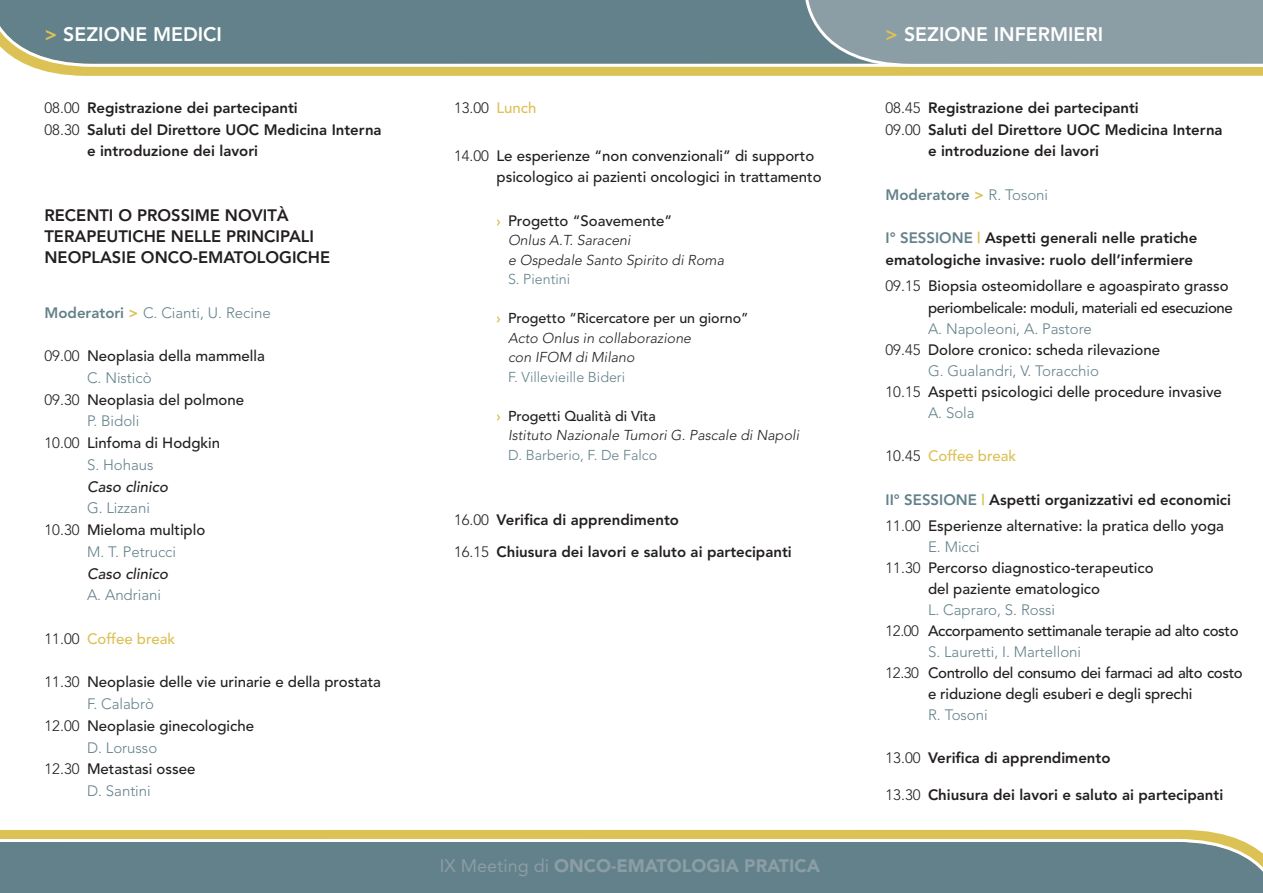
<style>
.page{position:relative;width:1263px;height:893px;background:#fff}
.page>*{position:absolute;margin:0;border:0;box-sizing:border-box;transform-origin:0 0}
.t1{font:800 19.5px "Avenir";color:#fff}
.t2{font:900 18px "Avenir";color:#8b9da5}
.t3{font:800 16.5px/21px "Avenir";color:#231f20}
.t4{font:500 15px/21.8px "Avenir";color:#231f20}
.t5{font:800 15px/32.4px "Avenir";color:#231f20}
.t6{font:300 15px "Avenir";color:#63818a}
.t7{font:500 15px/21.8px "Avenir";letter-spacing:-.025em;color:#231f20;text-align:right}
.t8{font:500 15px "Avenir";color:#dcc154}
.t9{font:italic 500 15px "Avenir";letter-spacing:.005em;color:#231f20}
.t10{font:800 15px "Avenir";color:#63818a}
.t11{font:300 15px "Avenir";color:#231f20}
.t12{font:italic 300 14.25px/19.5px "Avenir";letter-spacing:.005em;color:#231f20}
.t13{font:300 14.25px "Avenir";color:#63818a}
.s1{color:#dcc154}
.s2{font-weight:300}
.s3{font-weight:800}
.s4{font-weight:800;color:#dcc154}
.s5{font-weight:300;color:#231f20}
.s6{font-weight:500;color:#dcc154}
.s7{font-weight:800;font-size:14.25px;color:#dcc154}
.s8{font-weight:800;font-style:normal;color:#dcc154}
.s9{font-weight:500;font-style:normal}
.s10{font-weight:400}
.s11{color:#63818a}
.s12{font-weight:800;color:#63818a}
</style>
<div class="page">
<div style="left:0;top:830px;width:1237px;height:9px;background:#dcc154"></div>
<div style="left:0;top:839px;width:1263px;height:54px;background:#63818a"></div>
<svg style="left:32px;top:67px;width:1231px;height:9px;background:#ddc259"></svg>
<svg style="left:0;top:0;width:804px;height:67px;background:#6c888f"></svg>
<svg style="left:804px;top:0;width:459px;height:67px;background:#90a1a8"></svg>
<h1 class="t1" style="left:45px;top:26px;width:179px"><span class="s1">&gt;</span> SEZIONE MEDICI</h1>
<h1 class="t1" style="left:885px;top:26px;width:219px"><span class="s1">&gt;</span> SEZIONE INFERMIERI</h1>
<p class="t5" style="left:45px;top:93px;width:255px"><span class="s2">08.00</span> Registrazione dei partecipanti</p>
<p class="t5" style="left:45px;top:114px;width:339px"><span class="s2">08.30</span> Saluti del Direttore UOC Medicina Interna</p>
<p class="t5" style="left:87px;top:136px;width:173px">e introduzione dei lavori</p>
<p class="t3" style="left:45px;top:206px;width:287px">RECENTI O PROSSIME NOVITÀ<br>TERAPEUTICHE NELLE PRINCIPALI<br>NEOPLASIE ONCO-EMATOLOGICHE</p>
<p class="t6" style="left:45px;top:306px;width:228px"><span class="s3">Moderatori</span> <span class="s4">&gt;</span> C. Cianti, U. Recine</p>
<p class="t4" style="left:45px;top:346px;width:222px"><span class="s2">09.00</span> Neoplasia della mammella</p>
<p class="t6" style="left:87px;top:371px;width:66px">C. Nisticò</p>
<p class="t4" style="left:45px;top:390px;width:201px"><span class="s2">09.30</span> Neoplasia del polmone</p>
<p class="t6" style="left:87px;top:415px;width:54px">P. Bidoli</p>
<p class="t4" style="left:45px;top:433px;width:177px"><span class="s2">10.00</span> Linfoma di Hodgkin</p>
<p class="t6" style="left:87px;top:458px;width:68px">S. Hohaus</p>
<p class="t9" style="left:87px;top:480px;width:83px">Caso clinico</p>
<p class="t6" style="left:87px;top:502px;width:64px">G. Lizzani</p>
<p class="t4" style="left:45px;top:520px;width:162px"><span class="s2">10.30</span> Mieloma multiplo</p>
<p class="t6" style="left:87px;top:545px;width:91px">M. T. Petrucci</p>
<p class="t9" style="left:87px;top:567px;width:83px">Caso clinico</p>
<p class="t6" style="left:87px;top:589px;width:76px">A. Andriani</p>
<p class="t8" style="left:45px;top:632px;width:132px"><span class="s5">11.00</span> Coffee break</p>
<p class="t4" style="left:45px;top:672px;width:338px"><span class="s2">11.30</span> Neoplasie delle vie urinarie e della prostata</p>
<p class="t6" style="left:87px;top:698px;width:68px">F. Calabrò</p>
<p class="t4" style="left:45px;top:716px;width:211px"><span class="s2">12.00</span> Neoplasie ginecologiche</p>
<p class="t6" style="left:87px;top:741px;width:72px">D. Lorusso</p>
<p class="t4" style="left:45px;top:759px;width:152px"><span class="s2">12.30</span> Metastasi ossee</p>
<p class="t6" style="left:87px;top:785px;width:65px">D. Santini</p>
<p class="t11" style="left:454px;top:101px;width:84px">13.00 <span class="s6">Lunch</span></p>
<p class="t4" style="left:496px;top:146px;width:327px;text-indent:-43px"><span class="s2">14.00</span> Le esperienze “non convenzionali” di supporto psicologico ai pazienti oncologici in trattamento</p>
<p class="t4" style="left:496px;top:211px;width:177px"><span class="s7">›</span> Progetto “Soavemente”</p>
<p class="t12" style="left:508px;top:232px;width:218px">Onlus A.T. Saraceni<br>e Ospedale Santo Spirito di Roma</p>
<p class="t13" style="left:508px;top:273px;width:64px">S. Pientini</p>
<p class="t12" style="left:508px;top:310px;width:242px;text-indent:-11px"><span class="s8">›</span> <span class="s9">Progetto “Ricercatore per un giorno”<br></span>Acto Onlus in collaborazione<br>con IFOM di Milano</p>
<p class="t13" style="left:508px;top:371px;width:119px">F. Villevieille Bideri</p>
<p class="t12" style="left:508px;top:407px;width:293px;text-indent:-11px"><span class="s8">›</span> <span class="s9">Progetti Qualità di Vita<br></span>Istituto Nazionale Tumori G. Pascale di Napoli</p>
<p class="t13" style="left:508px;top:449px;width:151px">D. Barberio, F. De Falco</p>
<p class="t5" style="left:454px;top:505px;width:339px"><span class="s2">16.00</span> Verifica di apprendimento<br><span class="s2">16.15</span> Chiusura dei lavori e saluto ai partecipanti</p>
<p class="t2" style="left:440px;top:859px;width:382px"><span class="s10">IX Meeting di</span> ONCO-EMATOLOGIA PRATICA</p>
<p class="t5" style="left:885px;top:93px;width:255px"><span class="s2">08.45</span> Registrazione dei partecipanti</p>
<p class="t5" style="left:885px;top:114px;width:339px"><span class="s2">09.00</span> Saluti del Direttore UOC Medicina Interna</p>
<p class="t5" style="left:928px;top:136px;width:173px">e introduzione dei lavori</p>
<p class="t10" style="left:885px;top:188px;width:164px">Moderatore <span class="s1">&gt;</span> <span class="s2">R. Tosoni</span></p>
<p class="t5" style="left:885px;top:228px;width:313px;line-height:21.8px"><span class="s11">I° SESSIONE</span> <span class="s1">|</span> Aspetti generali nelle pratiche ematologiche invasive: ruolo dell’infermiere</p>
<p class="t7" style="left:885px;top:276px;width:349px"><span class="s2">09.15</span> Biopsia osteomidollare e agoaspirato grasso periombelicale: moduli, materiali ed esecuzione</p>
<p class="t6" style="left:928px;top:322px;width:165px">A. Napoleoni, A. Pastore</p>
<p class="t4" style="left:885px;top:340px;width:276px"><span class="s2">09.45</span> Dolore cronico: scheda rilevazione</p>
<p class="t6" style="left:928px;top:364px;width:172px">G. Gualandri, V. Toracchio</p>
<p class="t4" style="left:885px;top:382px;width:338px"><span class="s2">10.15</span> Aspetti psicologici delle procedure invasive</p>
<p class="t6" style="left:928px;top:406px;width:48px">A. Sola</p>
<p class="t8" style="left:885px;top:450px;width:132px"><span class="s5">10.45</span> Coffee break</p>
<p class="t4" style="left:885px;top:488px;width:347px;line-height:26px"><span class="s12">II° SESSIONE</span> <span class="s4">|</span> <span class="s3">Aspetti organizzativi ed economici<br></span><span class="s2">11.00</span> Esperienze alternative: la pratica dello yoga</p>
<p class="t6" style="left:928px;top:540px;width:53px">E. Micci</p>
<p class="t4" style="left:885px;top:558px;width:270px"><span class="s2">11.30</span> Percorso diagnostico-terapeutico</p>
<p class="t4" style="left:928px;top:579px;width:174px">del paziente ematologico</p>
<p class="t6" style="left:928px;top:603px;width:129px">L. Capraro, S. Rossi</p>
<p class="t7" style="left:885px;top:621px;width:355px"><span class="s2">12.00</span> Accorpamento settimanale terapie ad alto costo</p>
<p class="t6" style="left:928px;top:645px;width:155px">S. Lauretti, I. Martelloni</p>
<p class="t7" style="left:885px;top:663px;width:359px"><span class="s2">12.30</span> Controllo del consumo dei farmaci ad alto costo</p>
<p class="t4" style="left:928px;top:684px;width:266px">e riduzione degli esuberi e degli sprechi</p>
<p class="t6" style="left:928px;top:708px;width:61px">R. Tosoni</p>
<p class="t5" style="left:885px;top:743px;width:226px"><span class="s2">13.00</span> Verifica di apprendimento</p>
<p class="t5" style="left:885px;top:779px;width:339px"><span class="s2">13.30</span> Chiusura dei lavori e saluto ai partecipanti</p>
</div>
